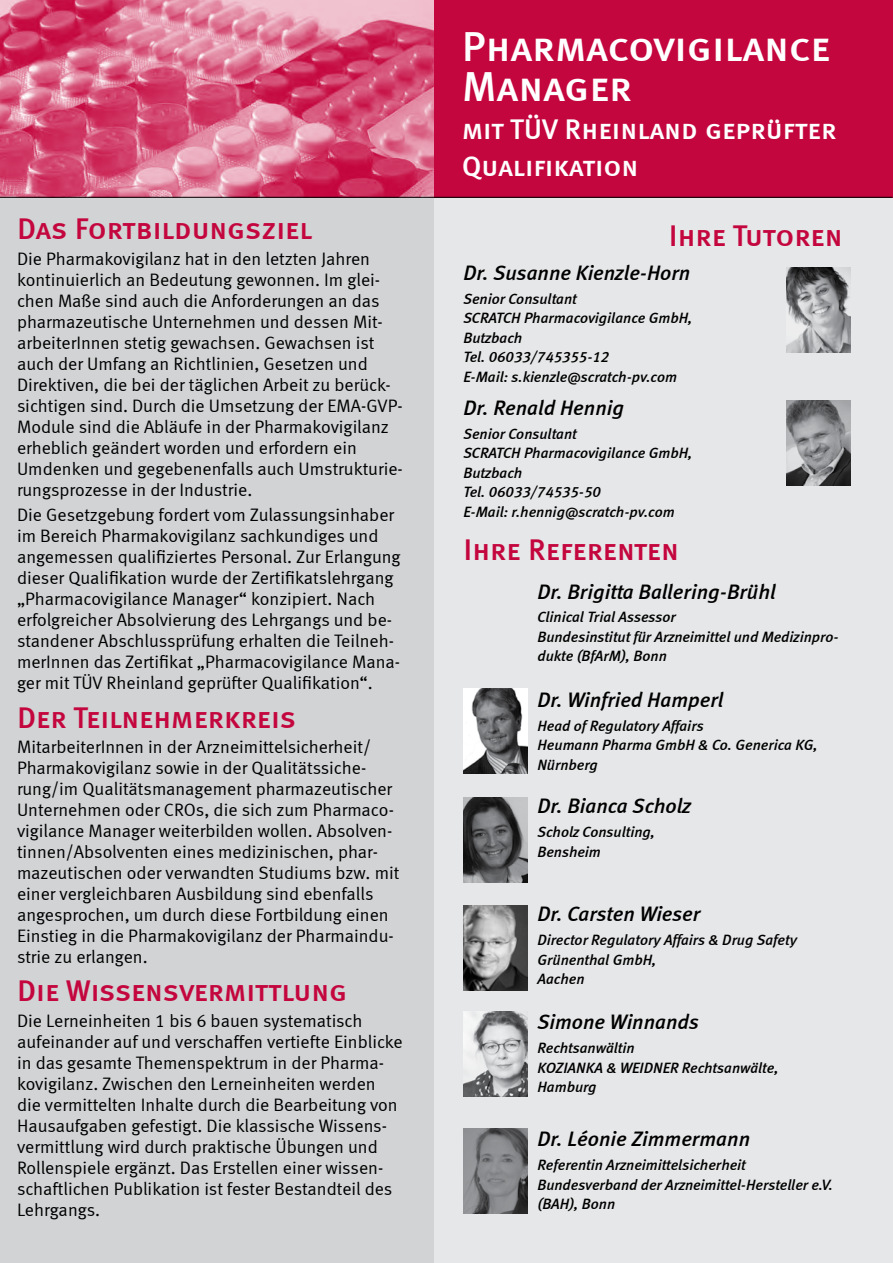
<style>
.page{position:relative;width:893px;height:1263px;background:#fff}
.page>*{position:absolute;margin:0;border:0;box-sizing:border-box;transform-origin:0 0}
.t1{font:42px/40.5px "Meta Medium LF Caps";color:#fff}
.t2{font:30px "Meta Medium LF Caps";color:#c4063e}
.t3{font:28.5px/37.5px "Meta Medium LF Caps";color:#fff}
.t4{font:italic 21px "Meta Medium LF";color:#000}
.t5{font:18px/21px "Meta Normal LF";color:#000}
.t6{font:italic 15px/19.5px "Meta Medium LF";color:#000}
</style>
<div class="page">
<div style="left:429px;top:182px;width:464px;height:1081px;background:#e6e7e8"></div>
<div style="left:0;top:185px;width:434px;height:1078px;background:#d1d3d4"></div>
<div style="left:434px;top:0;width:459px;height:198px;background:#c4063e"></div>
<img style="left:787px;top:267px;width:63px;height:85px">
<img style="left:787px;top:400px;width:63px;height:85px">
<img style="left:463px;top:798px;width:64px;height:85px">
<img style="left:463px;top:1012px;width:64px;height:85px">
<img style="left:463px;top:906px;width:64px;height:85px">
<img style="left:0;top:0;width:434px;height:197px">
<img style="left:463px;top:689px;width:64px;height:85px">
<hr style="left:0;top:197px;width:892px;height:1px;background:#000">
<img style="left:463px;top:1128px;width:64px;height:85px">
<h1 class="t1" style="left:462px;top:26px;width:370px">Pharmacovigilance<br>Manager</h1>
<h3 class="t3" style="left:462px;top:110px;width:376px">mit TÜV Rheinland geprüfter<br>Qualifikation</h3>
<h2 class="t2" style="left:17px;top:212px;width:297px">Das Fortbildungsziel</h2>
<p class="t5" style="left:17px;top:248px;width:387px">Die Pharmakovigilanz hat in den letzten Jahren kontinuierlich an Bedeutung gewonnen. Im glei&shy;chen Maße sind auch die Anforderungen an das pharmazeutische Unternehmen und dessen Mit&shy;arbeiterInnen stetig gewachsen. Gewachsen ist auch der Umfang an Richtlinien, Gesetzen und Direktiven, die bei der täglichen Arbeit zu berück&shy;sichtigen sind. Durch die Umsetzung der EMA-GVP-Module sind die Abläufe in der Pharmakovigilanz erheblich geändert worden und erfordern ein Umdenken und gegebenenfalls auch Umstrukturie&shy;rungsprozesse in der Industrie.</p>
<p class="t5" style="left:17px;top:504px;width:385px">Die Gesetzgebung fordert vom Zulassungsinhaber im Bereich Pharmakovigilanz sachkundiges und angemessen qualifiziertes Personal. Zur Erlangung dieser Qualifikation wurde der Zertifikatslehrgang „Pharmacovigilance Manager“ konzipiert. Nach erfolgreicher Absolvierung des Lehrgangs und be&shy;standener Abschlussprüfung erhalten die Teilneh&shy;merInnen das Zertifikat „Pharmacovigilance Mana&shy;ger mit TÜV Rheinland geprüfter Qualifikation“.</p>
<h2 class="t2" style="left:17px;top:700px;width:280px">Der Teilnehmerkreis</h2>
<p class="t5" style="left:17px;top:736px;width:384px">MitarbeiterInnen in der Arzneimittelsicherheit/ Pharmakovigilanz sowie in der Qualitätssiche&shy;rung/im Qualitätsmanagement pharmazeutischer Unternehmen oder CROs, die sich zum Pharmaco&shy;vigilance Manager weiterbilden wollen. Absolven&shy;tinnen/Absolventen eines medizinischen, phar&shy;mazeutischen oder verwandten Studiums bzw. mit einer vergleichbaren Ausbildung sind ebenfalls angesprochen, um durch diese Fortbildung einen Einstieg in die Pharmakovigilanz der Pharmaindu&shy;strie zu erlangen.</p>
<h2 class="t2" style="left:17px;top:973px;width:332px">Die Wissensvermittlung</h2>
<p class="t5" style="left:17px;top:1009px;width:387px">Die Lerneinheiten 1 bis 6 bauen systematisch aufeinander auf und verschaffen vertiefte Einblicke in das gesamte Themenspektrum in der Pharma&shy;kovigilanz. Zwischen den Lerneinheiten werden die vermittelten Inhalte durch die Bearbeitung von Hausaufgaben gefestigt. Die klassische Wissens&shy;vermittlung wird durch praktische Übungen und Rollenspiele ergänzt. Das Erstellen einer wissen&shy;schaftlichen Publikation ist fester Bestandteil des Lehrgangs.</p>
<p class="t4" style="left:537px;top:1009px;width:163px">Simone Winnands</p>
<h2 class="t2" style="left:669px;top:219px;width:175px">Ihre Tutoren</h2>
<p class="t4" style="left:463px;top:260px;width:228px">Dr. Susanne Kienzle-Horn</p>
<p class="t6" style="left:463px;top:288px;width:230px">Senior Consultant<br>SCRATCH Pharmacovigilance GmbH,<br>Butzbach<br>Tel. 06033/745355-12<br>E-Mail: s.kienzle@scratch-pv.com</p>
<p class="t4" style="left:463px;top:395px;width:162px">Dr. Renald Hennig</p>
<p class="t6" style="left:463px;top:424px;width:230px">Senior Consultant<br>SCRATCH Pharmacovigilance GmbH,<br>Butzbach<br>Tel. 06033/74535-50<br>E-Mail: r.hennig@scratch-pv.com</p>
<h2 class="t2" style="left:463px;top:532px;width:217px">Ihre Referenten</h2>
<p class="t4" style="left:537px;top:579px;width:240px">Dr. Brigitta Ballering-Brühl</p>
<p class="t6" style="left:537px;top:607px;width:303px">Clinical Trial Assessor<br>Bundesinstitut für Arzneimittel und Medizinpro&shy;dukte (BfArM), Bonn</p>
<p class="t4" style="left:537px;top:687px;width:187px">Dr. Winfried Hamperl</p>
<p class="t6" style="left:537px;top:716px;width:282px">Head of Regulatory Affairs<br>Heumann Pharma GmbH &amp; Co. Generica KG,<br>Nürnberg</p>
<p class="t4" style="left:537px;top:793px;width:155px">Dr. Bianca Scholz</p>
<p class="t6" style="left:537px;top:822px;width:119px">Scholz Consulting,<br>Bensheim</p>
<p class="t4" style="left:537px;top:901px;width:164px">Dr. Carsten Wieser</p>
<p class="t6" style="left:537px;top:930px;width:261px">Director Regulatory Affairs &amp; Drug Safety<br>Grünenthal GmbH,<br>Aachen</p>
<p class="t6" style="left:537px;top:1038px;width:243px">Rechtsanwältin<br>KOZIANKA &amp; WEIDNER Rechtsanwälte,<br>Hamburg</p>
<p class="t4" style="left:537px;top:1127px;width:214px">Dr. Léonie Zimmermann</p>
<p class="t6" style="left:537px;top:1155px;width:297px">Referentin Arzneimittelsicherheit<br>Bundesverband der Arzneimittel-Hersteller e.V. (BAH), Bonn</p>
</div>
